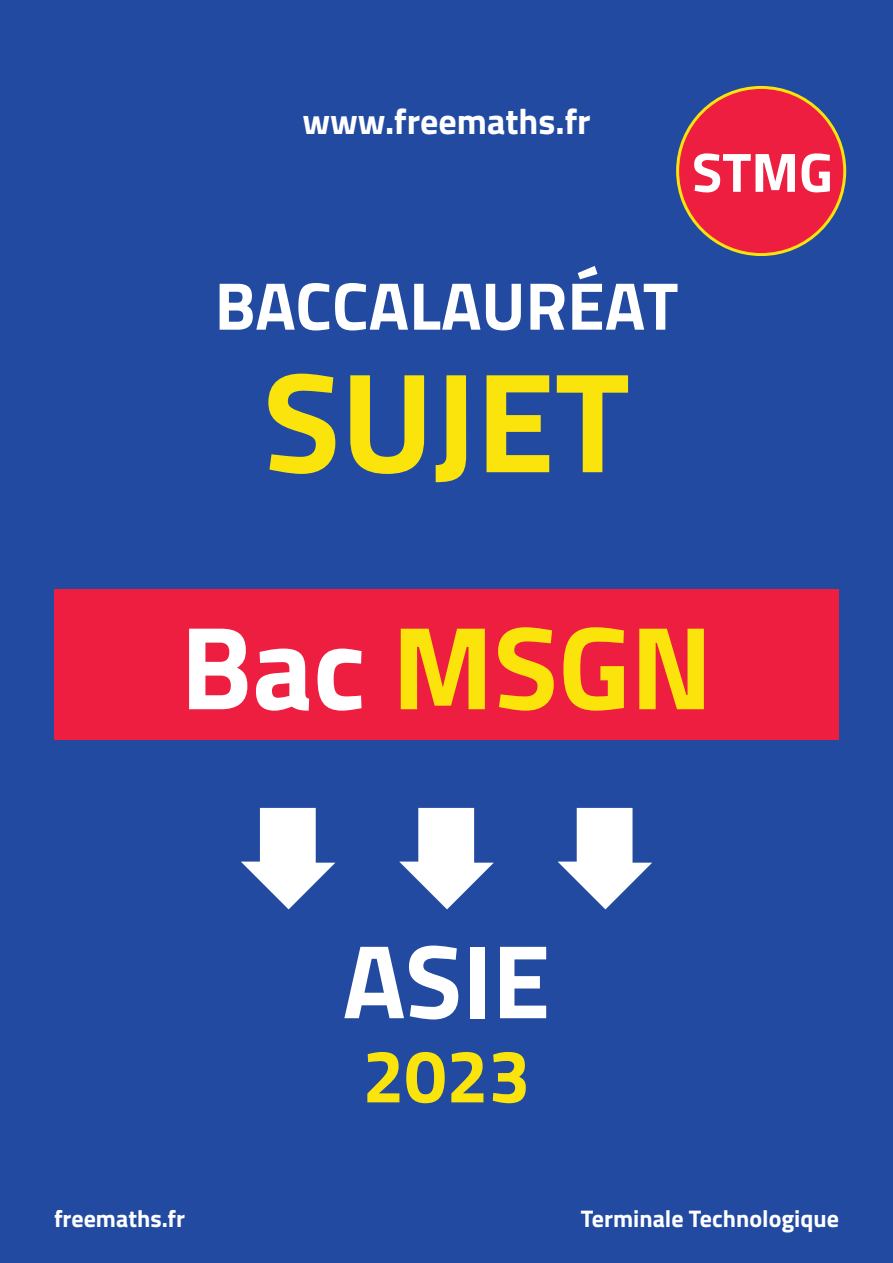
<style>
.page{position:relative;width:893px;height:1263px;background:#214aa0}
.page>*{position:absolute;margin:0;border:0;box-sizing:border-box;transform-origin:0 0}
.t1{font:700 142.5px "Titillium";color:#fbe30c}
.t2{font:700 118.5px "Titillium";color:#fbe30c}
.t3{font:700 105px "Titillium";color:#fff}
.t4{font:700 75px "Titillium";color:#fbe30c}
.t5{font:700 67.5px "Titillium";color:#fff}
.t6{font:700 55.5px "Titillium";color:#fff}
.t7{font:700 36px "Titillium";color:#fff}
.t8{font:700 24px "Titillium";color:#fff}
.s1{color:#fff}
</style>
<div class="page">
<svg style="left:241px;top:808px;width:94px;height:101px"></svg>
<svg style="left:399px;top:808px;width:95px;height:101px"></svg>
<svg style="left:558px;top:808px;width:94px;height:101px"></svg>
<div style="left:54px;top:589px;width:785px;height:151px;background:#ed1e40"></div>
<div style="left:678px;top:87px;width:167px;height:168px;background:#ed1e40;border-radius:50%"></div>
<h3 class="t7" style="left:302px;top:94px;width:290px">www.freemaths.fr</h3>
<h3 class="t6" style="left:692px;top:130px;width:142px">STMG</h3>
<h3 class="t5" style="left:215px;top:254px;width:465px">BACCALAURÉAT</h3>
<h1 class="t1" style="left:263px;top:313px;width:368px">SUJET</h1>
<h2 class="t2" style="left:180px;top:577px;width:534px"><span class="s1">Bac</span> MSGN</h2>
<p class="t3" style="left:343px;top:901px;width:209px">ASIE</p>
<h3 class="t4" style="left:362px;top:1019px;width:169px">2023</h3>
<p class="t8" style="left:54px;top:1200px;width:133px">freemaths.fr</p>
<p class="t8" style="left:581px;top:1200px;width:260px">Terminale Technologique</p>
</div>
